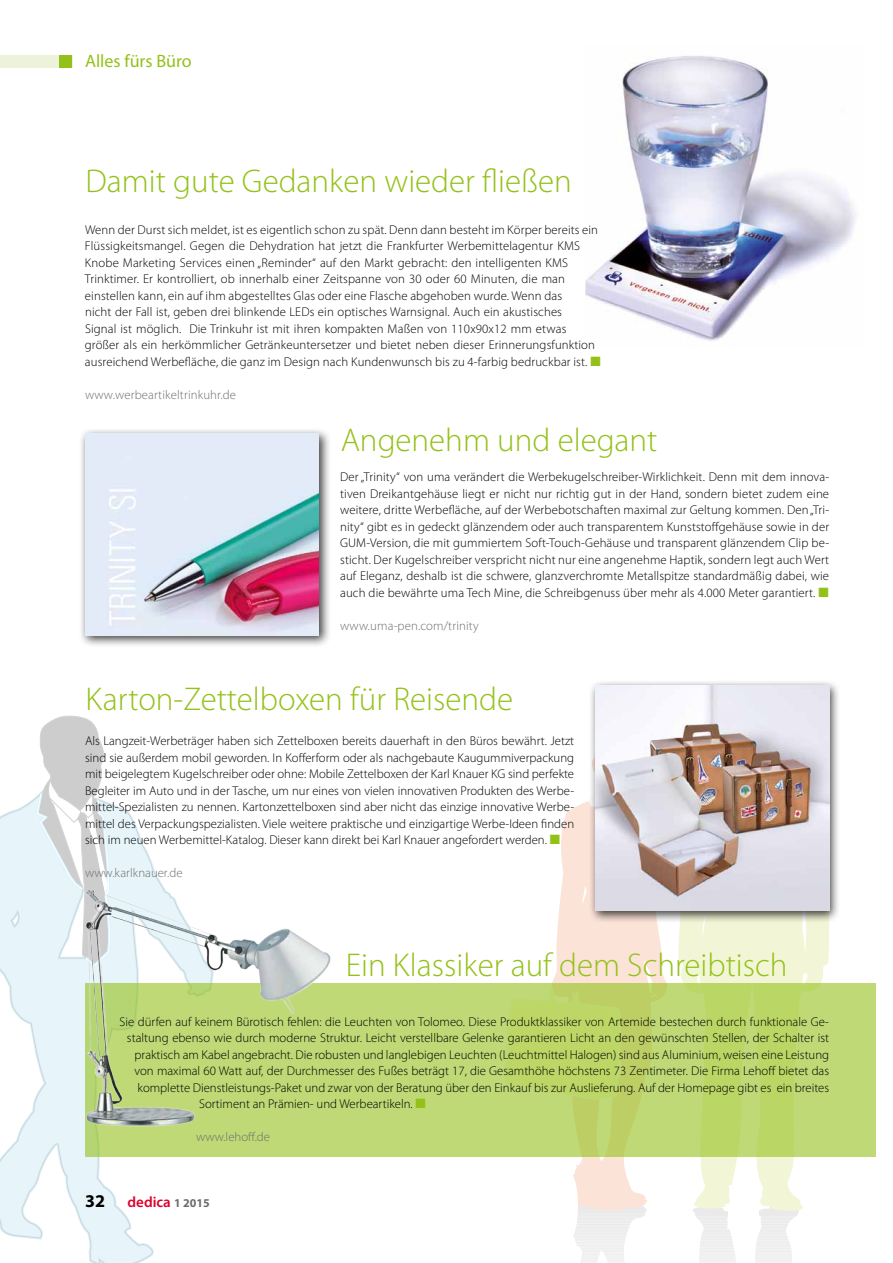
<style>
.page{position:relative;width:893px;height:1263px;background:#fff}
.page>*{position:absolute;margin:0;border:0;box-sizing:border-box;transform-origin:0 0}
.t1{font:300 33px "Myriad Pro";color:#94c119}
.t2{font:18px "Myriad Pro";color:#94c119}
.t3{font:700 18px "Myriad Pro";color:#000}
.t4{font:600 15px "Myriad Pro";color:#dd002c}
.t5{font:300 12.75px/16.5px "Myriad Pro";letter-spacing:.01em;color:#000;text-align:justify}
.t6{font:300 12.75px "Myriad Pro";letter-spacing:.01em;color:#6e6e6e}
.s1{color:#94c119}
.s2{font-weight:700;font-size:12px;color:#6e6e6e}
</style>
<div class="page">
<svg style="left:0;top:803px;width:154px;height:460px"></svg>
<svg style="left:11px;top:715px;width:100px;height:252px"></svg>
<svg style="left:573px;top:1212px;width:72px;height:51px"></svg>
<svg style="left:552px;top:801px;width:115px;height:411px;fill:#fbe3d8"></svg>
<svg style="left:694px;top:1212px;width:105px;height:51px"></svg>
<svg style="left:677px;top:923px;width:154px;height:289px;fill:#f3f6d6"></svg>
<div style="left:0;top:55px;width:72px;height:13px;background:#ecf3da"></div>
<div style="left:60px;top:55px;width:12px;height:13px;background:#94c119"></div>
<div style="left:86px;top:984px;width:790px;height:173px;background:linear-gradient(to bottom,#bdd76d,#bdd872)"></div>
<img style="left:585px;top:56px;width:271px;height:285px">
<div style="left:79px;top:427px;width:252px;height:220px;background:#000;opacity:.75"></div>
<img style="left:85px;top:434px;width:234px;height:202px">
<div style="left:588px;top:679px;width:252px;height:244px;background:#000;opacity:.75"></div>
<img style="left:595px;top:685px;width:234px;height:225px">
<img style="left:43px;top:868px;width:318px;height:307px">
<h2 class="t2" style="left:85px;top:50px;width:108px">Alles fürs Büro</h2>
<h1 class="t1" style="left:86px;top:161px;width:488px">Damit gute Gedanken wieder fließen</h1>
<p class="t5" style="left:85px;top:221px;width:517px;text-align:left">Wenn der Durst sich meldet, ist es eigentlich schon zu spät. Denn dann besteht im Körper bereits ein Flüssigkeitsmangel. Gegen die Dehydration hat jetzt die Frankfurter Werbemittelagentur KMS Knobe Marketing Services einen „Reminder“ auf den Markt gebracht: den intelligenten KMS Trinktimer. Er kontrolliert, ob innerhalb einer Zeitspanne von 30 oder 60 Minuten, die man einstellen kann, ein auf ihm abgestelltes Glas oder eine Flasche abgehoben wurde. Wenn das<br>nicht der Fall ist, geben drei blinkende LEDs ein optisches Warnsignal. Auch ein akustisches<br>Signal ist möglich. Die Trinkuhr ist mit ihren kompakten Maßen von 110x90x12 mm etwas größer als ein herkömmlicher Getränkeuntersetzer und bietet neben dieser Erinnerungsfunktion ausreichend Werbefläche, die ganz im Design nach Kundenwunsch bis zu 4-farbig bedruckbar ist. <span class="s1">■</span></p>
<p class="t6" style="left:85px;top:387px;width:153px">www.werbeartikeltrinkuhr.de</p>
<h1 class="t1" style="left:341px;top:420px;width:318px">Angenehm und elegant</h1>
<p class="t5" style="left:340px;top:468px;width:491px">Der „Trinity“ von uma verändert die Werbekugelschreiber-Wirklichkeit. Denn mit dem innova&shy;tiven Dreikantgehäuse liegt er nicht nur richtig gut in der Hand, sondern bietet zudem eine weitere, dritte Werbefläche, auf der Werbebotschaften maximal zur Geltung kommen. Den„Tri&shy;nity“ gibt es in gedeckt glänzendem oder auch transparentem Kunststoffgehäuse sowie in der GUM-Version, die mit gummiertem Soft-Touch-Gehäuse und transparent glänzendem Clip be&shy;sticht. Der Kugelschreiber verspricht nicht nur eine angenehme Haptik, sondern legt auch Wert auf Eleganz, deshalb ist die schwere, glanzverchromte Metallspitze standardmäßig dabei, wie auch die bewährte uma Tech Mine, die Schreibgenuss über mehr als 4.000 Meter garantiert. <span class="s1">■</span></p>
<p class="t6" style="left:340px;top:618px;width:140px">www.uma-pen.com/trinity</p>
<h1 class="t1" style="left:86px;top:679px;width:429px">Karton-Zettelboxen für Reisende</h1>
<p class="t5" style="left:85px;top:732px;width:491px">Als Langzeit-Werbeträger haben sich Zettelboxen bereits dauerhaft in den Büros bewährt. Jetzt sind sie außerdem mobil geworden. In Kofferform oder als nachgebaute Kaugummiverpackung mit beigelegtem Kugelschreiber oder ohne: Mobile Zettelboxen der Karl Knauer KG sind perfekte Begleiter im Auto und in der Tasche, um nur eines von vielen innovativen Produkten des Werbe&shy;mittel-Spezialisten zu nennen. Kartonzettelboxen sind aber nicht das einzige innovative Werbe&shy;mittel des Verpackungspezialisten. Viele weitere praktische und einzigartige Werbe-Ideen finden sich im neuen Werbemittel-Katalog. Dieser kann direkt bei Karl Knauer angefordert werden. <span class="s1">■</span></p>
<p class="t6" style="left:85px;top:865px;width:99px">www.karlknauer.de</p>
<h1 class="t1" style="left:346px;top:945px;width:443px">Ein Klassiker auf dem Schreibtisch</h1>
<p class="t5" style="left:120px;top:1013px;width:711px">Sie dürfen auf keinem Bürotisch fehlen: die Leuchten von Tolomeo. Diese Produktklassiker von Artemide bestechen durch funktionale Ge-</p>
<p class="t5" style="left:127px;top:1030px;width:704px">staltung ebenso wie durch moderne Struktur. Leicht verstellbare Gelenke garantieren Licht an den gewünschten Stellen, der Schalter ist</p>
<p class="t5" style="left:135px;top:1046px;width:696px">praktisch am Kabel angebracht. Die robusten und langlebigen Leuchten (Leuchtmittel Halogen) sind aus Aluminium, weisen eine Leistung</p>
<p class="t5" style="left:134px;top:1063px;width:696px">von maximal 60 Watt auf, der Durchmesser des Fußes beträgt 17, die Gesamthöhe höchstens 73 Zentimeter. Die Firma Lehoff bietet das</p>
<p class="t5" style="left:138px;top:1079px;width:693px">komplette Dienstleistungs-Paket und zwar von der Beratung über den Einkauf bis zur Auslieferung. Auf der Homepage gibt es ein breites</p>
<p class="t5" style="left:199px;top:1096px;width:228px">Sortiment an Prämien- und Werbeartikeln. <span class="s1">■</span></p>
<p class="t6" style="left:196px;top:1129px;width:75px">www.lehoff.de</p>
<h2 class="t3" style="left:85px;top:1189px;width:21px">32</h2>
<p class="t4" style="left:128px;top:1193px;width:84px">dedica <span class="s2">1 2015</span></p>
</div>
